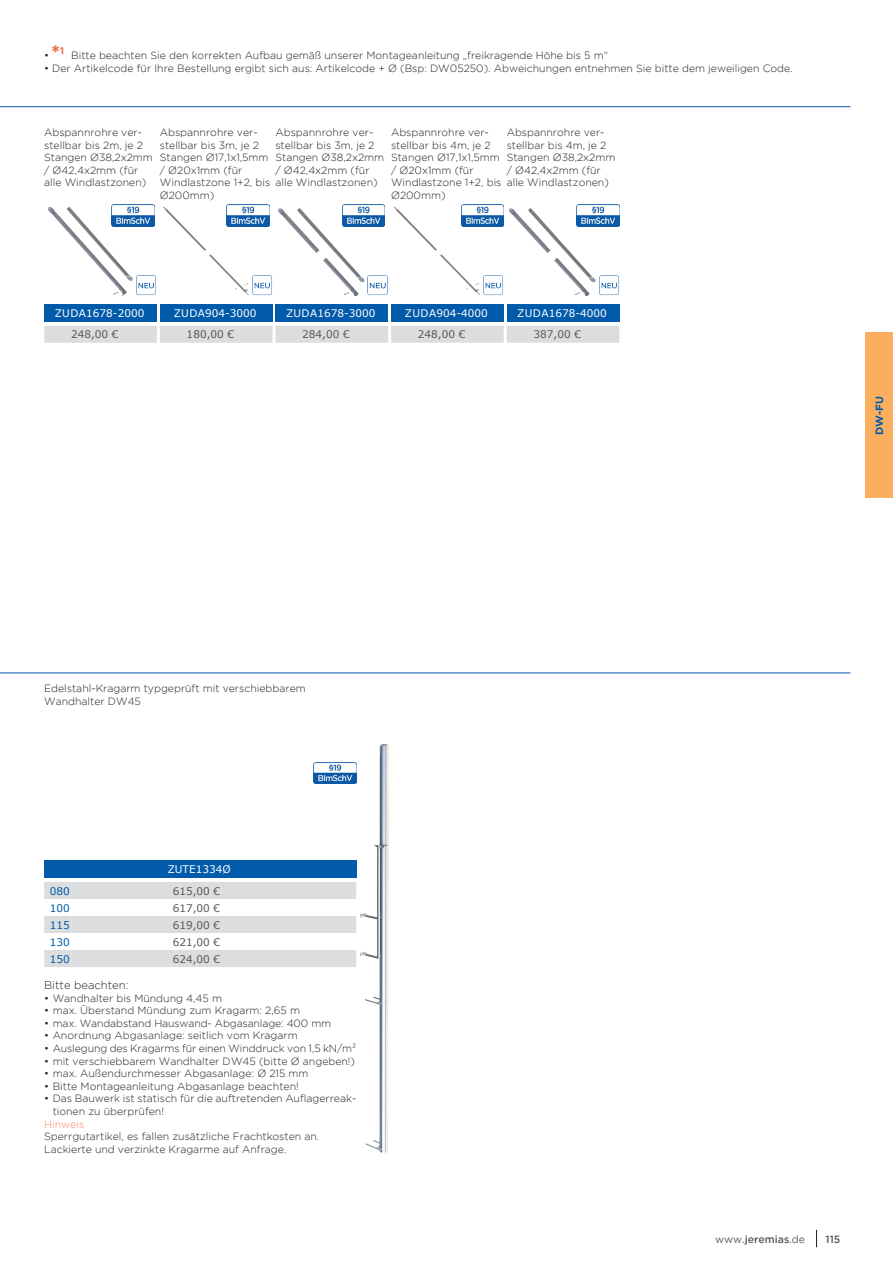
<style>
.page{position:relative;width:893px;height:1263px;background:#fff}
.page>*{position:absolute;margin:0;border:0;box-sizing:border-box;transform-origin:0 0}
.t1{font:700 21px "Gotham";color:#f26640}
.t2{font:300 11.25px "Gotham";color:#231f20}
.t3{font:300 10.5px/12.6px "Gotham";color:#231f20}
.t4{font:10.5px "Verdana";color:#fff}
.t5{font:10.5px "Verdana";color:#57585a}
.t6{font:500 10.5px "Gotham";color:#57585a}
.t7{font:10.5px "Verdana";color:#015aaa}
.t8{font:300 10.5px "Gotham";color:#f4835f}
.t9{font:700 10.5px "Gotham";color:#015aaa}
.s1{font-weight:400}
</style>
<div class="page">
<hr style="left:0;top:106px;width:850px;height:1px;background:#015aaa">
<hr style="left:0;top:672px;width:850px;height:1px;background:#015aaa">
<svg style="left:816px;top:1230px;width:1px;height:17px"></svg>
<div style="left:865px;top:333px;width:28px;height:165px;background:#faae5e"></div>
<div style="left:44px;top:304px;width:113px;height:17px;background:#015aaa"></div>
<img style="left:48px;top:206px;width:86px;height:90px">
<img style="left:136px;top:275px;width:20px;height:21px">
<div style="left:160px;top:304px;width:112px;height:17px;background:#015aaa"></div>
<img style="left:163px;top:207px;width:87px;height:88px">
<img style="left:252px;top:275px;width:20px;height:21px">
<div style="left:275px;top:304px;width:113px;height:17px;background:#015aaa"></div>
<img style="left:278px;top:208px;width:87px;height:88px">
<img style="left:367px;top:275px;width:21px;height:21px">
<div style="left:391px;top:304px;width:113px;height:17px;background:#015aaa"></div>
<img style="left:394px;top:206px;width:87px;height:89px">
<img style="left:483px;top:275px;width:20px;height:21px">
<div style="left:507px;top:304px;width:112px;height:17px;background:#015aaa"></div>
<img style="left:509px;top:206px;width:87px;height:90px">
<img style="left:599px;top:275px;width:20px;height:21px">
<div style="left:507px;top:326px;width:115px;height:17px;background:#f8f8f8"></div>
<div style="left:44px;top:326px;width:575px;height:17px;background:#dcdddf"></div>
<svg style="left:44px;top:882px;width:312px;height:85px"></svg>
<div style="left:44px;top:860px;width:312px;height:18px;background:#015aaa"></div>
<img style="left:360px;top:745px;width:28px;height:407px">
<img style="left:226px;top:205px;width:43px;height:21px">
<img style="left:461px;top:205px;width:42px;height:21px">
<img style="left:112px;top:205px;width:42px;height:21px">
<img style="left:342px;top:205px;width:43px;height:21px">
<img style="left:577px;top:205px;width:42px;height:21px">
<img style="left:314px;top:762px;width:42px;height:21px">
<h1 class="t1" style="left:51px;top:38px;width:15px">*<sup>1</sup></h1>
<p class="t3" style="left:44px;top:49px;width:565px">• Bitte beachten Sie den korrekten Aufbau gemäß unserer Montageanleitung „freikragende Höhe bis 5 m“</p>
<p class="t3" style="left:44px;top:61px;width:750px">• Der Artikelcode für Ihre Bestellung ergibt sich aus: Artikelcode + Ø (Bsp: DW05250). Abweichungen entnehmen Sie bitte dem jeweiligen Code.</p>
<p class="t3" style="left:44px;top:126px;width:110px">Abspannrohre ver&shy;stellbar bis 2m, je 2<br>Stangen Ø38,2x2mm / Ø42,4x2mm (für alle Windlastzonen)</p>
<p class="t3" style="left:160px;top:126px;width:112px">Abspannrohre ver&shy;stellbar bis 3m, je 2<br>Stangen Ø17,1x1,5mm / Ø20x1mm (für<br>Windlastzone 1+2, bis<br>Ø200mm)</p>
<p class="t3" style="left:275px;top:126px;width:110px">Abspannrohre ver&shy;stellbar bis 3m, je 2<br>Stangen Ø38,2x2mm / Ø42,4x2mm (für alle Windlastzonen)</p>
<p class="t3" style="left:391px;top:126px;width:112px">Abspannrohre ver&shy;stellbar bis 4m, je 2<br>Stangen Ø17,1x1,5mm / Ø20x1mm (für<br>Windlastzone 1+2, bis<br>Ø200mm)</p>
<p class="t3" style="left:507px;top:126px;width:110px">Abspannrohre ver&shy;stellbar bis 4m, je 2<br>Stangen Ø38,2x2mm / Ø42,4x2mm (für alle Windlastzonen)</p>
<p class="t4" style="left:55px;top:306px;width:91px">ZUDA1678-2000</p>
<p class="t5" style="left:71px;top:327px;width:49px">248,00 €</p>
<p class="t4" style="left:174px;top:306px;width:84px">ZUDA904-3000</p>
<p class="t5" style="left:187px;top:327px;width:49px">180,00 €</p>
<p class="t4" style="left:286px;top:306px;width:91px">ZUDA1678-3000</p>
<p class="t5" style="left:302px;top:327px;width:49px">284,00 €</p>
<p class="t4" style="left:405px;top:306px;width:84px">ZUDA904-4000</p>
<p class="t5" style="left:418px;top:327px;width:49px">248,00 €</p>
<p class="t4" style="left:517px;top:306px;width:91px">ZUDA1678-4000</p>
<p class="t5" style="left:534px;top:327px;width:49px">387,00 €</p>
<p class="t9" style="left:872px;top:435px;width:41px;rotate:-90deg">DW-FU</p>
<p class="t3" style="left:44px;top:682px;width:263px">Edelstahl-Kragarm typgeprüft mit verschiebbarem<br>Wandhalter DW45</p>
<p class="t4" style="left:168px;top:862px;width:64px">ZUTE1334Ø</p>
<p class="t7" style="left:50px;top:883px;width:22px">080</p>
<p class="t5" style="left:173px;top:883px;width:49px">615,00 €</p>
<p class="t7" style="left:50px;top:900px;width:22px">100</p>
<p class="t5" style="left:173px;top:900px;width:49px">617,00 €</p>
<p class="t7" style="left:50px;top:917px;width:22px">115</p>
<p class="t5" style="left:173px;top:917px;width:49px">619,00 €</p>
<p class="t7" style="left:50px;top:934px;width:22px">130</p>
<p class="t5" style="left:173px;top:934px;width:49px">621,00 €</p>
<p class="t7" style="left:50px;top:951px;width:22px">150</p>
<p class="t5" style="left:173px;top:951px;width:49px">624,00 €</p>
<p class="t2" style="left:44px;top:978px;width:86px">Bitte beachten:</p>
<p class="t3" style="left:44px;top:991px;width:179px">• Wandhalter bis Mündung 4,45 m</p>
<p class="t3" style="left:44px;top:1004px;width:257px">• max. Überstand Mündung zum Kragarm: 2,65 m</p>
<p class="t3" style="left:44px;top:1016px;width:288px">• max. Wandabstand Hauswand- Abgasanlage: 400 mm</p>
<p class="t3" style="left:44px;top:1029px;width:255px">• Anordnung Abgasanlage: seitlich vom Kragarm</p>
<p class="t3" style="left:44px;top:1042px;width:314px">• Auslegung des Kragarms für einen Winddruck von 1,5 kN/m²</p>
<p class="t3" style="left:44px;top:1054px;width:312px">• mit verschiebbarem Wandhalter DW45 (bitte Ø angeben!)</p>
<p class="t3" style="left:44px;top:1067px;width:266px">• max. Außendurchmesser Abgasanlage: Ø 215 mm</p>
<p class="t3" style="left:44px;top:1079px;width:256px">• Bitte Montageanleitung Abgasanlage beachten!</p>
<p class="t3" style="left:53px;top:1092px;width:305px;text-indent:-9px">• Das Bauwerk ist statisch für die auftretenden Auflagerreak&shy;tionen zu überprüfen!</p>
<p class="t8" style="left:44px;top:1117px;width:42px">Hinweis</p>
<p class="t3" style="left:44px;top:1130px;width:277px">Sperrgutartikel, es fallen zusätzliche Frachtkosten an.<br>Lackierte und verzinkte Kragarme auf Anfrage.</p>
<p class="t6" style="left:715px;top:1232px;width:91px"><span class="s1">www.</span>jeremias<span class="s1">.de</span></p>
<p class="t6" style="left:826px;top:1232px;width:16px">115</p>
</div>
